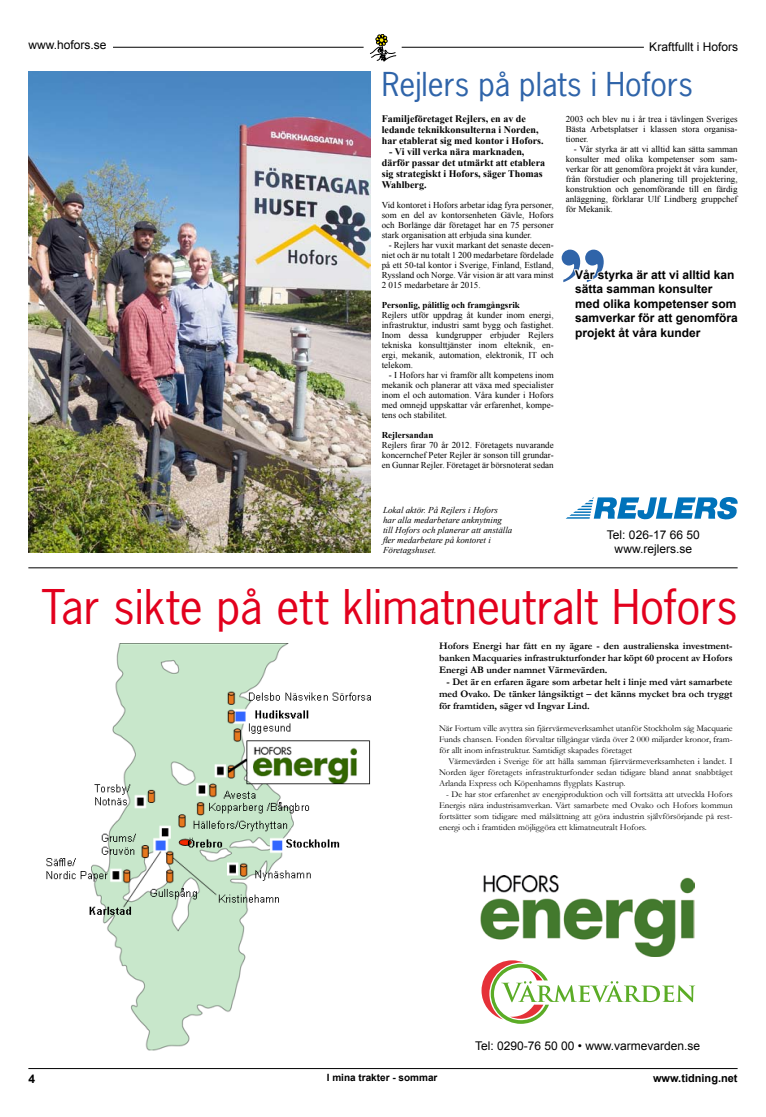
<style>
.page{position:relative;width:766px;height:1117px;background:#fff}
.page>*{position:absolute;margin:0;border:0;box-sizing:border-box;transform-origin:0 0}
.t1{font:700 100px "Times New Roman";color:#2f64a9}
.t2{font:45px "News Gothic Std";color:#e2001d}
.t3{font:31px "News Gothic Std";color:#2f64a9}
.t4{font:700 12px/14.4px "Arial";color:#000}
.t5{font:12px/14.4px "Arial";color:#000;text-align:center}
.t6{font:700 11px "Arial";color:#000}
.t7{font:700 10px/12px "Garamond";color:#000;text-align:justify}
.t8{font:700 10px/11px "Times New Roman";color:#000}
.t9{font:700 10px "Arial";color:#000}
.t10{font:9px/10px "Times New Roman";color:#000;text-align:justify}
.t11{font:9px/11px "Garamond";color:#000;text-align:justify}
.t12{font:italic 9px/10px "Times New Roman";color:#000}
.t13{font:700 9px "Times New Roman";color:#000}
</style>
<div class="page">
<hr style="left:28px;top:1068px;width:709px;height:1px;background:#000">
<hr style="left:401px;top:47px;width:242px;height:1px;background:#000">
<hr style="left:113px;top:47px;width:250px;height:1px;background:#000">
<svg style="left:370px;top:34px;width:27px;height:28px"></svg>
<img style="left:46px;top:643px;width:325px;height:408px">
<img style="left:480px;top:875px;width:214px;height:82px">
<hr style="left:28px;top:568px;width:709px;height:1px;background:#000">
<svg style="left:481px;top:960px;width:214px;height:64px"></svg>
<img style="left:28px;top:72px;width:342px;height:480px">
<svg style="left:566px;top:497px;width:171px;height:22px"></svg>
<h3 class="t5" style="left:28px;top:38px;width:80px">www.hofors.se</h3>
<h3 class="t5" style="left:649px;top:40px;width:90px">Kraftfullt i Hofors</h3>
<h3 class="t3" style="left:381px;top:64px;width:312px">Rejlers på plats i Hofors</h3>
<p class="t10" style="left:565px;top:114px;width:173px">2003 och blev nu i år trea i tävlingen Sveriges Bästa Arbetsplatser i klassen stora organisa&shy;tioner.</p>
<p class="t10" style="left:565px;top:144px;width:173px;text-indent:8px">- Vår styrka är att vi alltid kan sätta samman konsulter med olika kompetenser som sam&shy;verkar för att genomföra projekt åt våra kunder, från förstudier och planering till projektering, konstruktion och genomförande till en färdig anläggning, förklarar Ulf Lindberg gruppchef för Mekanik.</p>
<p class="t8" style="left:381px;top:113px;width:163px">Familjeföretaget Rejlers, en av de ledande teknikkonsulterna i Norden, har etablerat sig med kontor i Hofors.</p>
<p class="t8" style="left:381px;top:146px;width:165px;text-indent:8px">- Vi vill verka nära marknaden, därför passar det utmärkt att etablera sig strategiskt i Hofors, säger Thomas<br>Wahlberg.</p>
<p class="t10" style="left:381px;top:200px;width:173px">Vid kontoret i Hofors arbetar idag fyra personer, som en del av kontorsenheten Gävle, Hofors och Borlänge där företaget har en 75 personer stark organisation att erbjuda sina kunder.</p>
<p class="t10" style="left:381px;top:240px;width:173px;text-indent:7px">- Rejlers har vuxit markant det senaste decen&shy;niet och är nu totalt 1 200 medarbetare fördelade på ett 50-tal kontor i Sverige, Finland, Estland, Ryssland och Norge. Vår vision är att vara minst 2 015 medarbetare år 2015.</p>
<p class="t13" style="left:381px;top:299px;width:140px">Personlig, pålitlig och framgångsrik</p>
<p class="t10" style="left:381px;top:310px;width:173px">Rejlers utför uppdrag åt kunder inom energi, infrastruktur, industri samt bygg och fastighet.<br>Inom dessa kundgrupper erbjuder Rejlers tekniska konsulttjänster inom elteknik, en&shy;ergi, mekanik, automation, elektronik, IT och telekom.</p>
<p class="t10" style="left:381px;top:370px;width:173px;text-indent:7px">- I Hofors har vi framför allt kompetens inom mekanik och planerar att växa med specialister inom el och automation. Våra kunder i Hofors med omnejd uppskattar vår erfarenhet, kompe&shy;tens och stabilitet.</p>
<p class="t13" style="left:381px;top:429px;width:53px">Rejlersandan</p>
<p class="t10" style="left:381px;top:440px;width:173px">Rejlers firar 70 år 2012. Företagets nuvarande koncernchef Peter Rejler är sonson till grundar&shy;en Gunnar Rejler. Företaget är börsnoterat sedan</p>
<h1 class="t1" style="left:557px;top:215px;width:51px">”</h1>
<h3 class="t4" style="left:575px;top:268px;width:164px">Vår styrka är att vi alltid kan sätta samman konsulter med olika kompetenser som samverkar för att genomföra projekt åt våra kunder</h3>
<p class="t12" style="left:383px;top:504px;width:131px">Lokal aktör. På Rejlers i Hofors har alla medarbetare anknytning till Hofors och planerar att anställa fler medarbetare på kontoret i<br>Företagshuset.</p>
<h3 class="t5" style="left:606px;top:527px;width:94px">Tel: 026-17 66 50 www.rejlers.se</h3>
<h2 class="t2" style="left:41px;top:578px;width:697px">Tar sikte på ett klimatneutralt Hofors</h2>
<p class="t7" style="left:439px;top:640px;width:295px">Hofors Energi har fått en ny ägare - den australienska investment&shy;banken Macquaries infrastrukturfonder har köpt 60 procent av Hofors Energi AB under namnet Värmevärden.</p>
<p class="t7" style="left:439px;top:676px;width:295px;text-indent:8px">- Det är en erfaren ägare som arbetar helt i linje med vårt samarbete med Ovako. De tänker långsiktigt – det känns mycket bra och tryggt för framtiden, säger vd Ingvar Lind.</p>
<p class="t11" style="left:439px;top:723px;width:295px">När Fortum ville avyttra sin fjärrvärmeverksamhet utanför Stockholm såg Macquarie Funds chansen. Fonden förvaltar tillgångar värda över 2 000 miljarder kronor, fram&shy;för allt inom infrastruktur. Samtidigt skapades företaget</p>
<p class="t11" style="left:439px;top:756px;width:295px;text-indent:9px">Värmevärden i Sverige för att hålla samman fjärrvärmeverksamheten i landet. I Norden äger företagets infrastrukturfonder sedan tidigare bland annat snabbtåget Arlanda Express och Köpenhamns flygplats Kastrup.</p>
<p class="t11" style="left:439px;top:789px;width:295px;text-indent:7px">- De har stor erfarenhet av energiproduktion och vill fortsätta att utveckla Hofors Energis nära industrisamverkan. Vårt samarbete med Ovako och Hofors kommun fortsätter som tidigare med målsättning att göra industrin självförsörjande på rest&shy;energi och i framtiden möjliggöra ett klimatneutralt Hofors.</p>
<h3 class="t5" style="left:475px;top:1038px;width:226px">Tel: 0290-76 50 00 • www.varmevarden.se</h3>
<p class="t9" style="left:327px;top:1070px;width:112px">I mina trakter - sommar</p>
<p class="t6" style="left:652px;top:1071px;width:86px">www.tidning.net</p>
</div>
